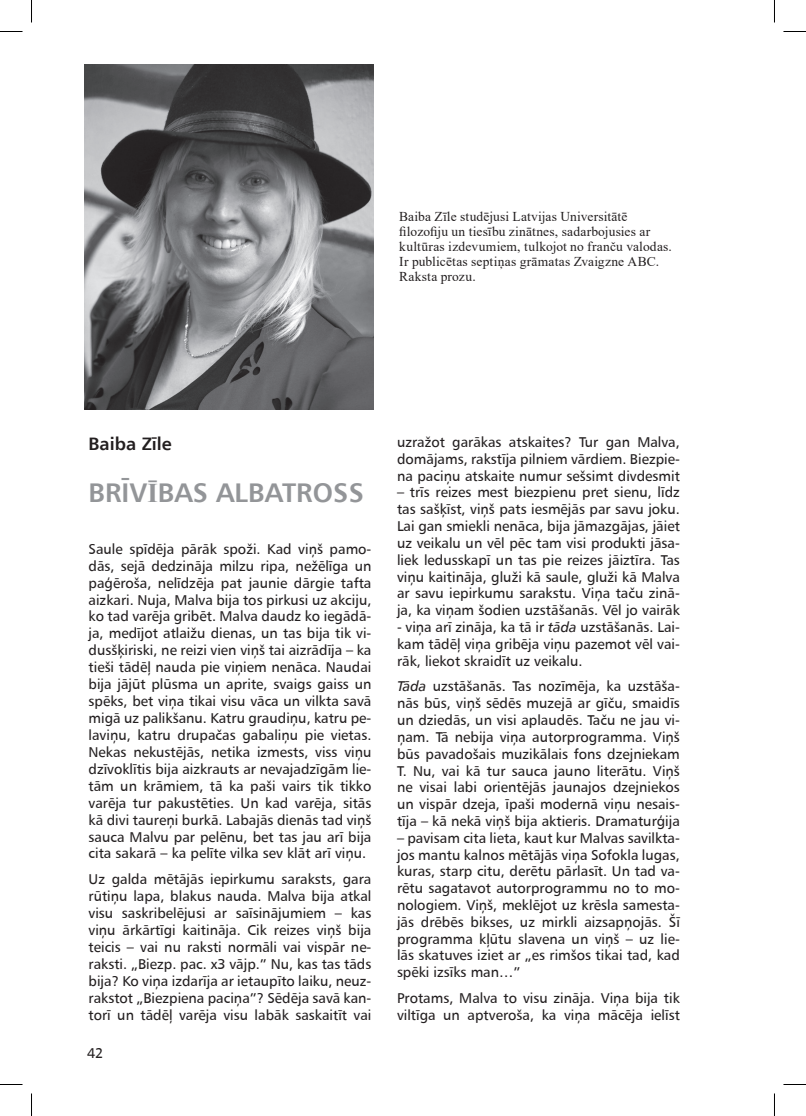
<style>
.page{position:relative;width:806px;height:1116px;background:#fff}
.page>*{position:absolute;margin:0;border:0;box-sizing:border-box;transform-origin:0 0}
.t1{font:27px "Humanist 777 TL Bold B";color:#939598}
.t2{font:18px "Humanist 777 TL Bold B";color:#231f20}
.t3{font:14.25px/16.8px "Humanist 777 TL Roman B";color:#231f20;text-align:justify}
.t4{font:13.5px/15px "Times New Roman";letter-spacing:.01em;color:#231f20}
.s1{font-family:"Times New Roman";font-weight:700}
.s2{font-family:"Humanist 777 TL Italic B"}
</style>
<div class="page">
<img style="left:84px;top:65px;width:289px;height:345px">
<svg style="left:0;top:31px;width:22px;height:1px"></svg>
<svg style="left:783px;top:31px;width:23px;height:1px"></svg>
<svg style="left:0;top:1084px;width:22px;height:1px"></svg>
<svg style="left:783px;top:1084px;width:23px;height:1px"></svg>
<svg style="left:31px;top:0;width:1px;height:22px"></svg>
<svg style="left:31px;top:1094px;width:1px;height:22px"></svg>
<svg style="left:774px;top:0;width:1px;height:22px"></svg>
<svg style="left:774px;top:1094px;width:1px;height:22px"></svg>
<p class="t4" style="left:399px;top:208px;width:274px">Baiba Zīle studējusi Latvijas Universitātē filozofiju un tiesību zinātnes, sadarbojusies ar kultūras izdevumiem, tulkojot no franču valodas.<br>Ir publicētas septiņas grāmatas Zvaigzne ABC.<br>Raksta prozu.</p>
<p class="t2" style="left:88px;top:432px;width:85px">Baiba Zīle</p>
<h1 class="t1" style="left:88px;top:475px;width:277px">BRĪV<span class="s1">Ī</span>BAS ALBATROSS</h1>
<p class="t3" style="left:88px;top:540px;width:284px">Saule spīdēja pārāk spoži. Kad viņš pamo&shy;dās, sejā dedzināja milzu ripa, nežēlīga un paģēroša, nelīdzēja pat jaunie dārgie tafta aizkari. Nuja, Malva bija tos pirkusi uz akciju, ko tad varēja gribēt. Malva daudz ko iegādā&shy;ja, medījot atlaižu dienas, un tas bija tik vi&shy;dusšķiriski, ne reizi vien viņš tai aizrādīja – ka tieši tādēļ nauda pie viņiem nenāca. Naudai bija jājūt plūsma un aprite, svaigs gaiss un spēks, bet viņa tikai visu vāca un vilkta savā migā uz palikšanu. Katru graudiņu, katru pe&shy;laviņu, katru drupačas gabaliņu pie vietas.<br>Nekas nekustējās, netika izmests, viss viņu dzīvoklītis bija aizkrauts ar nevajadzīgām lie&shy;tām un krāmiem, tā ka paši vairs tik tikko varēja tur pakustēties. Un kad varēja, sitās kā divi taureņi burkā. Labajās dienās tad viņš sauca Malvu par pelēnu, bet tas jau arī bija cita sakarā – ka pelīte vilka sev klāt arī viņu.</p>
<p class="t3" style="left:88px;top:871px;width:284px">Uz galda mētājās iepirkumu saraksts, gara rūtiņu lapa, blakus nauda. Malva bija atkal visu saskribelējusi ar saīsinājumiem – kas viņu ārkārtīgi kaitināja. Cik reizes viņš bija teicis – vai nu raksti normāli vai vispār ne&shy;raksti. „Biezp. pac. x3 vājp.” Nu, kas tas tāds bija? Ko viņa izdarīja ar ietaupīto laiku, neuz&shy;rakstot „Biezpiena paciņa”? Sēdēja savā kan&shy;torī un tādēļ varēja visu labāk saskaitīt vai</p>
<p class="t3" style="left:87px;top:1044px;width:18px">42</p>
<p class="t3" style="left:397px;top:433px;width:284px">uzražot garākas atskaites? Tur gan Malva, domājams, rakstīja pilniem vārdiem. Biezpie&shy;na paciņu atskaite numur sešsimt divdesmit</p>
<p class="t3" style="left:397px;top:484px;width:284px">– trīs reizes mest biezpienu pret sienu, līdz tas sašķīst, viņš pats iesmējās par savu joku.<br>Lai gan smiekli nenāca, bija jāmazgājas, jāiet uz veikalu un vēl pēc tam visi produkti jāsa&shy;liek ledusskapī un tas pie reizes jāiztīra. Tas viņu kaitināja, gluži kā saule, gluži kā Malva ar savu iepirkumu sarakstu. Viņa taču zinā&shy;ja, ka viņam šodien uzstāšanās. Vēl jo vairāk</p>
<p class="t3" style="left:397px;top:618px;width:284px">- viņa arī zināja, ka tā ir <span class="s2">tāda</span> uzstāšanās. Lai&shy;kam tādēļ viņa gribēja viņu pazemot vēl vai&shy;rāk, liekot skraidīt uz veikalu.</p>
<p class="t3" style="left:397px;top:678px;width:284px"><span class="s2">Tāda</span> uzstāšanās. Tas nozīmēja, ka uzstāša&shy;nās būs, viņš sēdēs muzejā ar gīču, smaidīs un dziedās, un visi aplaudēs. Taču ne jau vi&shy;ņam. Tā nebija viņa autorprogramma. Viņš būs pavadošais muzikālais fons dzejniekam T. Nu, vai kā tur sauca jauno literātu. Viņš ne visai labi orientējās jaunajos dzejniekos un vispār dzeja, īpaši modernā viņu nesais&shy;tīja – kā nekā viņš bija aktieris. Dramaturģija</p>
<p class="t3" style="left:397px;top:829px;width:284px">– pavisam cita lieta, kaut kur Malvas savilkta&shy;jos mantu kalnos mētājās viņa Sofokla lugas, kuras, starp citu, derētu pārlasīt. Un tad va&shy;rētu sagatavot autorprogrammu no to mo&shy;nologiem. Viņš, meklējot uz krēsla samesta&shy;jās drēbēs bikses, uz mirkli aizsapņojās. Šī programma kļūtu slavena un viņš – uz lie&shy;lās skatuves iziet ar „es rimšos tikai tad, kad spēki izsīks man…”</p>
<p class="t3" style="left:397px;top:989px;width:284px">Protams, Malva to visu zināja. Viņa bija tik viltīga un aptveroša, ka viņa mācēja ielīst</p>
</div>
